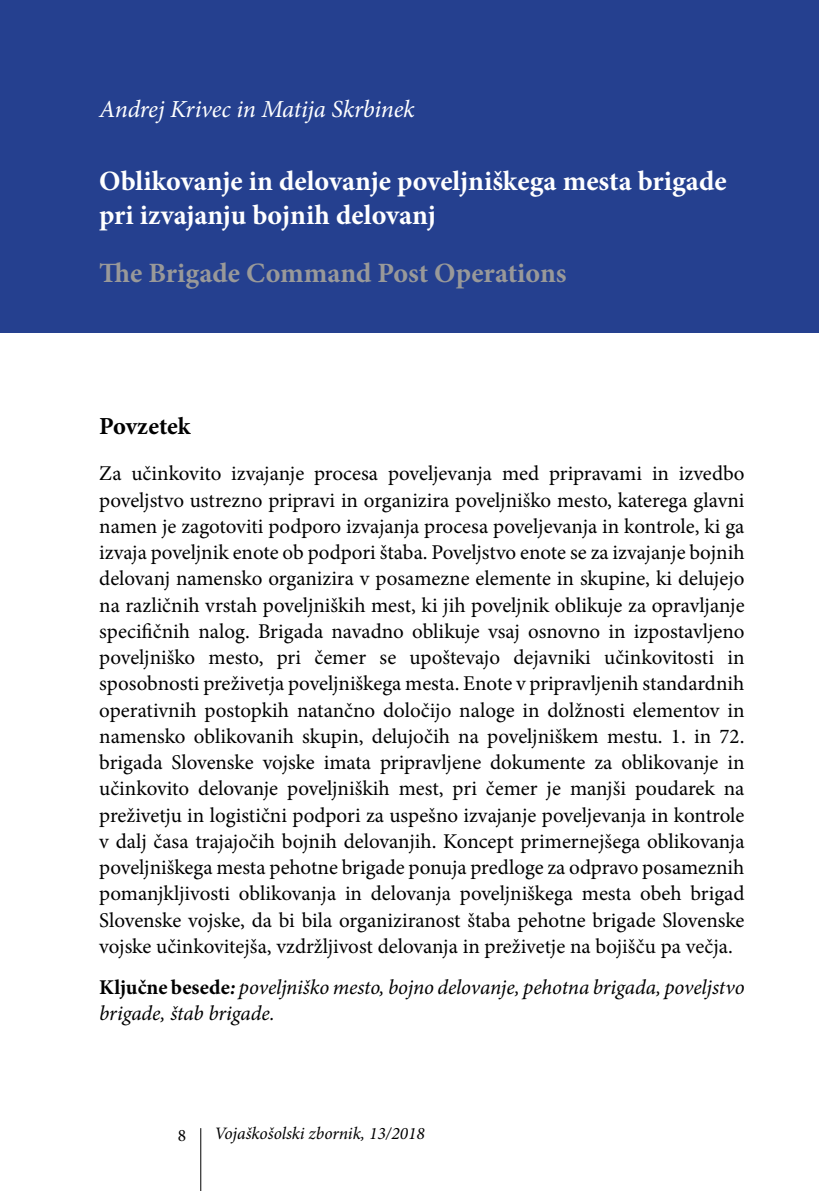
<style>
.page{position:relative;width:819px;height:1191px;background:#fff}
.page>*{position:absolute;margin:0;border:0;box-sizing:border-box;transform-origin:0 0}
.t1{font:700 28px/33.6px "Minion Pro";color:#fff}
.t2{font:700 28px "Minion Pro";color:#999}
.t3{font:italic 24.5px "Minion Pro";letter-spacing:-.015em;color:#fff}
.t4{font:700 24.5px "Minion Pro";letter-spacing:-.005em;color:#000}
.t5{font:21px/26.2px "Minion Pro";color:#000;text-align:justify}
.t6{font:italic 21px/26.2px "Minion Pro";letter-spacing:-.01em;color:#000}
.t7{font:italic 17.5px "Minion Pro";letter-spacing:-.005em;color:#000}
.t8{font:17.5px "Minion Pro";color:#000}
.s1{font-weight:700;font-style:normal}
.s2{font-weight:700}
</style>
<div class="page">
<div style="left:0;top:0;width:819px;height:332px;background:#25408f"></div>
<hr style="left:200px;top:1128px;width:1px;height:63px;background:#000">
<p class="t3" style="left:99px;top:92px;width:317px">Andrej Krivec in Matija Skrbinek</p>
<h1 class="t1" style="left:99px;top:164px;width:629px">Oblikovanje in delovanje poveljniškega mesta brigade pri izvajanju bojnih delovanj</h1>
<h1 class="t2" style="left:99px;top:254px;width:469px">The Brigade Command Post Operations</h1>
<p class="t4" style="left:99px;top:409px;width:93px">Povzetek</p>
<p class="t5" style="left:99px;top:460px;width:646px">Za učinkovito izvajanje procesa poveljevanja med pripravami in izvedbo poveljstvo ustrezno pripravi in organizira poveljniško mesto, katerega glavni namen je zagotoviti podporo izvajanja procesa poveljevanja in kontrole, ki ga izvaja poveljnik enote ob podpori štaba. Poveljstvo enote se za izvajanje bojnih delovanj namensko organizira v posamezne elemente in skupine, ki delujejo na različnih vrstah poveljniških mest, ki jih poveljnik oblikuje za opravljanje specifičnih nalog. Brigada navadno oblikuje vsaj osnovno in izpostavljeno poveljniško mesto, pri čemer se upoštevajo dejavniki učinkovitosti in sposobnosti preživetja poveljniškega mesta. Enote v pripravljenih standardnih operativnih postopkih natančno določijo naloge in dolžnosti elementov in namensko oblikovanih skupin, delujočih na poveljniškem mestu. 1. in 72. brigada Slovenske vojske imata pripravljene dokumente za oblikovanje in učinkovito delovanje poveljniških mest, pri čemer je manjši poudarek na preživetju in logistični podpori za uspešno izvajanje poveljevanja in kontrole v dalj časa trajajočih bojnih delovanjih. Koncept primernejšega oblikovanja poveljniškega mesta pehotne brigade ponuja predloge za odpravo posameznih pomanjkljivosti oblikovanja in delovanja poveljniškega mesta obeh brigad Slovenske vojske, da bi bila organiziranost štaba pehotne brigade Slovenske vojske učinkovitejša, vzdržljivost delovanja in preživetje na bojišču pa večja.</p>
<p class="t6" style="left:99px;top:974px;width:646px"><span class="s1">Ključne besede</span><span class="s2">:</span> poveljniško mesto, bojno delovanje, pehotna brigada, poveljstvo brigade, štab brigade.</p>
<p class="t8" style="left:178px;top:1123px;width:10px">8</p>
<p class="t7" style="left:214px;top:1121px;width:212px">Vojaškošolski zbornik, 13/2018</p>
</div>
